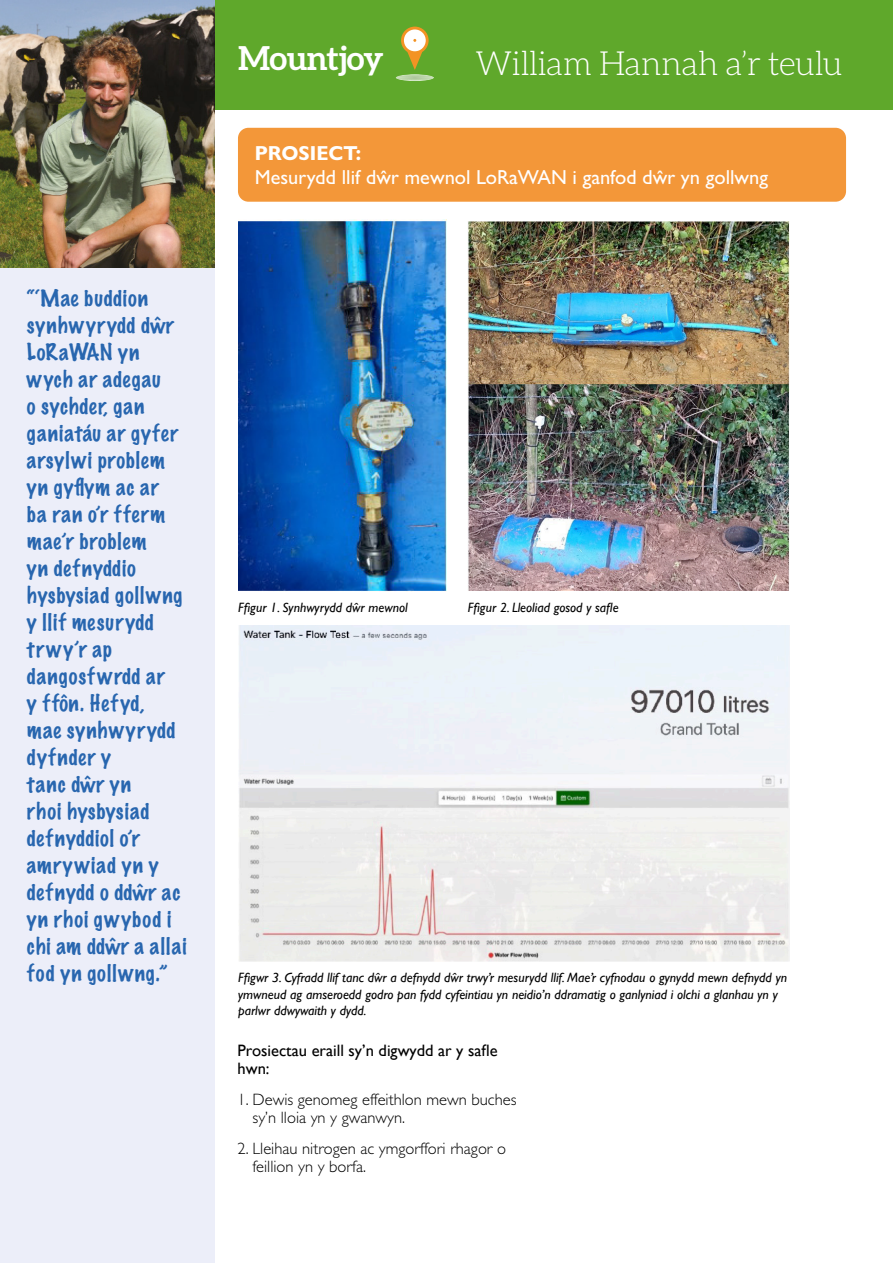
<style>
.page{position:relative;width:893px;height:1263px;background:#fff}
.page>*{position:absolute;margin:0;border:0;box-sizing:border-box;transform-origin:0 0}
.t1{font:300 33.3px "Aleo";letter-spacing:-.02em;color:#fff}
.t2{font:700 33px "Aleo";letter-spacing:-.02em;color:#fff}
.t3{font:100 21px/27px "Marker Felt";letter-spacing:.05em;color:#2866af}
.t4{font:500 20.4px/24px "Gill Sans Nova";color:#fff}
.t5{font:300 16.5px/18px "Gill Sans";color:#000}
.t6{font:16.5px/18px "Gill Sans";color:#000}
.t7{font:italic 13.5px/16.5px "Gill Sans";color:#000}
.s1{font-weight:700}
</style>
<div class="page">
<div style="left:165px;top:0;width:728px;height:110px;background:#5fa82b"></div>
<div style="left:0;top:0;width:215px;height:1263px;background:#eceef9"></div>
<div style="left:238px;top:128px;width:608px;height:74px;background:#f39739;border-radius:10px"></div>
<img style="left:0;top:0;width:215px;height:268px">
<svg style="left:396px;top:52px;width:38px;height:29px"></svg>
<svg style="left:401px;top:27px;width:28px;height:27px"></svg>
<div style="left:404px;top:29px;width:22px;height:22px;background:#fff;border-radius:50%"></div>
<img style="left:238px;top:220px;width:208px;height:371px">
<img style="left:468px;top:222px;width:322px;height:368px">
<img style="left:239px;top:626px;width:551px;height:335px">
<p class="t3" style="left:27px;top:284px;width:161px">“‘Mae buddion synhwyrydd dŵr<br>LoRaWAN yn wych ar adegau<br>o sychder, gan ganiatáu ar gyfer arsylwi problem yn gyflym ac ar<br>ba ran o’r fferm mae’r broblem<br>yn defnyddio hysbysiad gollwng y llif mesurydd trwy’r ap dangosfwrdd ar<br>y ffôn. Hefyd,<br>mae synhwyrydd dyfnder y<br>tanc dŵr yn<br>rhoi hysbysiad defnyddiol o’r amrywiad yn y defnydd o ddŵr ac yn rhoi gwybod i chi am ddŵr a allai fod yn gollwng.”</p>
<p class="t2" style="left:238px;top:38px;width:147px">Mountjoy</p>
<p class="t1" style="left:476px;top:44px;width:369px">William Hannah a’r teulu</p>
<p class="t4" style="left:255px;top:141px;width:515px"><span class="s1">PROSIECT:<br></span>Mesurydd llif dŵr mewnol LoRaWAN i ganfod dŵr yn gollwng</p>
<p class="t7" style="left:238px;top:600px;width:171px">Ffigur 1. Synhwyrydd dwˆ r mewnol</p>
<p class="t7" style="left:468px;top:600px;width:152px">Ffigur 2. Lleoliad gosod y safle</p>
<p class="t7" style="left:238px;top:969px;width:550px">Ffigwr 3. Cyfradd llif tanc dwˆ r a defnydd dwˆ r trwy’r mesurydd llif. Mae’r cyfnodau o gynydd mewn defnydd yn ymwneud ag amseroedd godro pan fydd cyfeintiau yn neidio’n ddramatig o ganlyniad i olchi a glanhau yn y parlwr ddwywaith y dydd.</p>
<p class="t6" style="left:238px;top:1041px;width:261px">Prosiectau eraill sy’n digwydd ar y safle hwn:</p>
<p class="t5" style="left:253px;top:1090px;width:265px;text-indent:-15px">1. Dewis genomeg effeithlon mewn buches sy’n lloia yn y gwanwyn.</p>
<p class="t5" style="left:253px;top:1139px;width:255px;text-indent:-15px">2. Lleihau nitrogen ac ymgorffori rhagor o feillion yn y borfa.</p>
</div>
